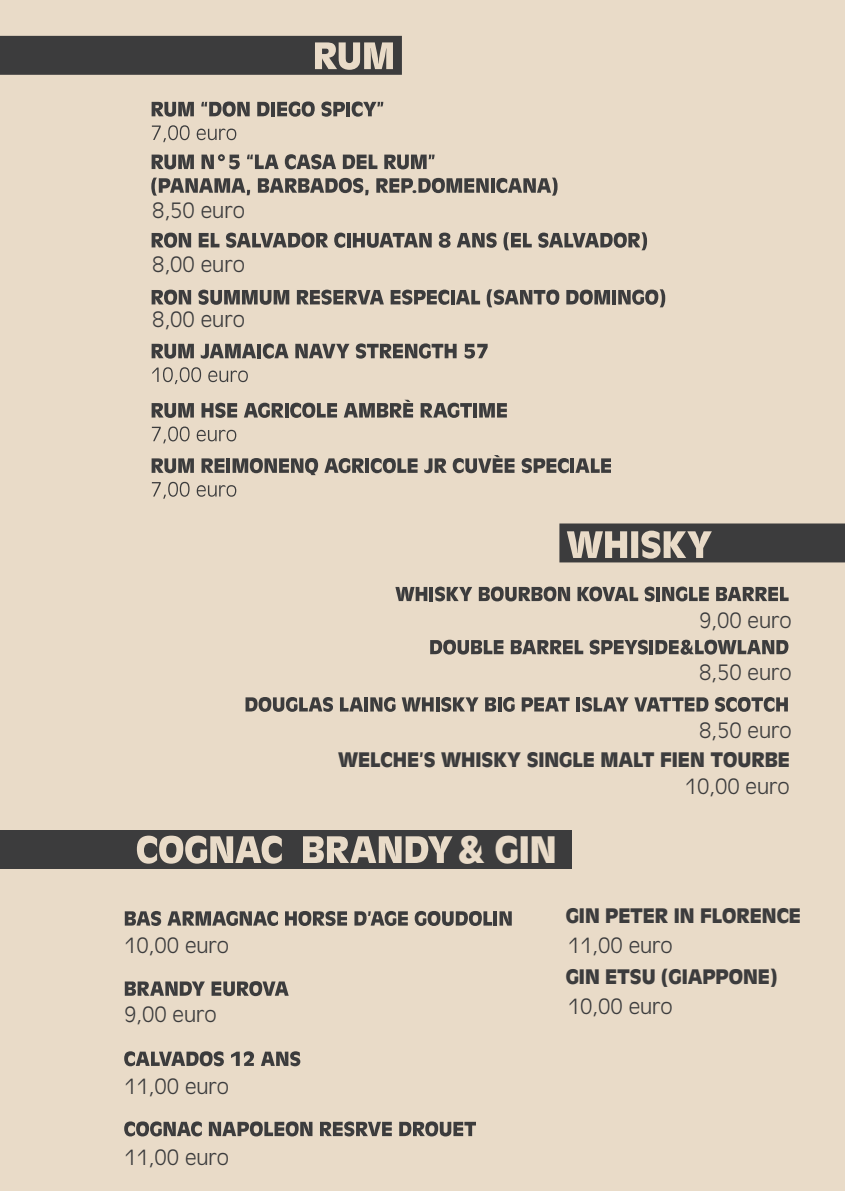
<style>
.page{position:relative;width:845px;height:1191px;background:#e9dbc8}
.page>*{position:absolute;margin:0;border:0;box-sizing:border-box;transform-origin:0 0}
.t1{font:700 40px "Antique Oli";color:#e9dbc8}
.t2{font:300 23.2px "Antique Oli";color:#3c3c3d}
.t3{font:700 22px "Antique Oli";color:#3c3c3d}
</style>
<div class="page">
<svg style="left:152px;top:102px;width:42px;height:15px"></svg>
<svg style="left:201px;top:101px;width:49px;height:16px"></svg>
<svg style="left:257px;top:102px;width:12px;height:14px"></svg>
<hr style="left:271px;top:102px;width:4px;height:14px;background:#3c3c3d">
<svg style="left:277px;top:101px;width:38px;height:16px"></svg>
<svg style="left:321px;top:101px;width:24px;height:16px"></svg>
<hr style="left:346px;top:102px;width:4px;height:14px;background:#3c3c3d">
<svg style="left:351px;top:101px;width:32px;height:16px"></svg>
<svg style="left:152px;top:125px;width:37px;height:17px"></svg>
<svg style="left:197px;top:129px;width:39px;height:11px"></svg>
<svg style="left:152px;top:155px;width:42px;height:14px"></svg>
<svg style="left:201px;top:154px;width:39px;height:15px"></svg>
<svg style="left:247px;top:155px;width:32px;height:14px"></svg>
<svg style="left:285px;top:154px;width:51px;height:15px"></svg>
<svg style="left:343px;top:155px;width:34px;height:14px"></svg>
<svg style="left:384px;top:155px;width:50px;height:14px"></svg>
<svg style="left:151px;top:178px;width:99px;height:18px"></svg>
<svg style="left:258px;top:178px;width:110px;height:17px"></svg>
<svg style="left:376px;top:178px;width:112px;height:15px"></svg>
<hr style="left:491px;top:178px;width:3px;height:15px;background:#3c3c3d">
<svg style="left:496px;top:178px;width:61px;height:18px"></svg>
<svg style="left:152px;top:233px;width:39px;height:15px"></svg>
<svg style="left:199px;top:233px;width:20px;height:14px"></svg>
<svg style="left:226px;top:233px;width:102px;height:15px"></svg>
<svg style="left:334px;top:233px;width:11px;height:15px"></svg>
<hr style="left:347px;top:233px;width:4px;height:14px;background:#3c3c3d">
<svg style="left:353px;top:233px;width:78px;height:15px"></svg>
<svg style="left:439px;top:233px;width:11px;height:15px"></svg>
<svg style="left:457px;top:233px;width:39px;height:15px"></svg>
<svg style="left:503px;top:232px;width:28px;height:18px"></svg>
<svg style="left:538px;top:232px;width:109px;height:18px"></svg>
<svg style="left:152px;top:290px;width:39px;height:15px"></svg>
<svg style="left:198px;top:290px;width:91px;height:15px"></svg>
<svg style="left:297px;top:290px;width:87px;height:15px"></svg>
<svg style="left:390px;top:290px;width:59px;height:15px"></svg>
<hr style="left:451px;top:290px;width:3px;height:14px;background:#3c3c3d">
<svg style="left:456px;top:290px;width:24px;height:14px"></svg>
<svg style="left:486px;top:289px;width:73px;height:18px"></svg>
<svg style="left:566px;top:290px;width:44px;height:15px"></svg>
<hr style="left:612px;top:290px;width:4px;height:14px;background:#3c3c3d">
<svg style="left:618px;top:289px;width:47px;height:18px"></svg>
<svg style="left:152px;top:344px;width:42px;height:15px"></svg>
<svg style="left:201px;top:344px;width:55px;height:15px"></svg>
<hr style="left:257px;top:344px;width:4px;height:14px;background:#3c3c3d">
<svg style="left:263px;top:343px;width:25px;height:16px"></svg>
<svg style="left:295px;top:344px;width:54px;height:14px"></svg>
<svg style="left:356px;top:343px;width:100px;height:16px"></svg>
<svg style="left:464px;top:344px;width:23px;height:15px"></svg>
<svg style="left:152px;top:367px;width:49px;height:17px"></svg>
<svg style="left:208px;top:370px;width:40px;height:12px"></svg>
<svg style="left:152px;top:403px;width:42px;height:15px"></svg>
<svg style="left:201px;top:403px;width:36px;height:15px"></svg>
<svg style="left:244px;top:403px;width:40px;height:15px"></svg>
<hr style="left:285px;top:403px;width:3px;height:14px;background:#3c3c3d">
<svg style="left:290px;top:403px;width:47px;height:15px"></svg>
<svg style="left:344px;top:400px;width:69px;height:17px"></svg>
<svg style="left:420px;top:403px;width:52px;height:15px"></svg>
<hr style="left:473px;top:403px;width:4px;height:14px;background:#3c3c3d">
<svg style="left:479px;top:403px;width:28px;height:14px"></svg>
<svg style="left:152px;top:426px;width:37px;height:17px"></svg>
<svg style="left:197px;top:430px;width:39px;height:11px"></svg>
<svg style="left:152px;top:482px;width:37px;height:17px"></svg>
<svg style="left:197px;top:485px;width:39px;height:12px"></svg>
<svg style="left:152px;top:458px;width:42px;height:15px"></svg>
<svg style="left:201px;top:458px;width:23px;height:15px"></svg>
<hr style="left:226px;top:458px;width:4px;height:15px;background:#3c3c3d">
<svg style="left:232px;top:458px;width:86px;height:17px"></svg>
<svg style="left:324px;top:458px;width:40px;height:15px"></svg>
<hr style="left:365px;top:458px;width:4px;height:15px;background:#3c3c3d">
<svg style="left:370px;top:458px;width:47px;height:15px"></svg>
<svg style="left:424px;top:458px;width:22px;height:15px"></svg>
<svg style="left:452px;top:455px;width:62px;height:18px"></svg>
<svg style="left:521px;top:458px;width:47px;height:15px"></svg>
<hr style="left:570px;top:458px;width:4px;height:15px;background:#3c3c3d">
<svg style="left:575px;top:458px;width:36px;height:15px"></svg>
<svg style="left:395px;top:587px;width:32px;height:14px"></svg>
<hr style="left:429px;top:587px;width:4px;height:14px;background:#3c3c3d">
<svg style="left:435px;top:586px;width:37px;height:15px"></svg>
<svg style="left:479px;top:586px;width:91px;height:15px"></svg>
<svg style="left:577px;top:586px;width:61px;height:15px"></svg>
<svg style="left:644px;top:586px;width:10px;height:15px"></svg>
<hr style="left:656px;top:587px;width:4px;height:14px;background:#3c3c3d">
<svg style="left:662px;top:586px;width:46px;height:15px"></svg>
<svg style="left:716px;top:587px;width:72px;height:14px"></svg>
<svg style="left:430px;top:639px;width:73px;height:15px"></svg>
<svg style="left:511px;top:640px;width:72px;height:14px"></svg>
<svg style="left:589px;top:639px;width:59px;height:15px"></svg>
<hr style="left:649px;top:640px;width:4px;height:14px;background:#3c3c3d">
<svg style="left:655px;top:639px;width:133px;height:15px"></svg>
<svg style="left:245px;top:697px;width:88px;height:15px"></svg>
<svg style="left:340px;top:697px;width:23px;height:14px"></svg>
<hr style="left:364px;top:697px;width:4px;height:14px;background:#3c3c3d">
<svg style="left:370px;top:697px;width:25px;height:15px"></svg>
<svg style="left:401px;top:697px;width:32px;height:14px"></svg>
<hr style="left:436px;top:697px;width:3px;height:14px;background:#3c3c3d">
<svg style="left:441px;top:697px;width:37px;height:15px"></svg>
<svg style="left:485px;top:697px;width:11px;height:14px"></svg>
<hr style="left:498px;top:697px;width:3px;height:14px;background:#3c3c3d">
<svg style="left:503px;top:697px;width:11px;height:15px"></svg>
<svg style="left:521px;top:697px;width:48px;height:14px"></svg>
<hr style="left:576px;top:697px;width:4px;height:14px;background:#3c3c3d">
<svg style="left:582px;top:697px;width:46px;height:15px"></svg>
<svg style="left:634px;top:697px;width:74px;height:14px"></svg>
<svg style="left:715px;top:697px;width:72px;height:15px"></svg>
<svg style="left:125px;top:911px;width:36px;height:15px"></svg>
<svg style="left:167px;top:911px;width:111px;height:15px"></svg>
<svg style="left:285px;top:911px;width:62px;height:15px"></svg>
<svg style="left:354px;top:911px;width:54px;height:15px"></svg>
<svg style="left:414px;top:911px;width:78px;height:15px"></svg>
<hr style="left:493px;top:911px;width:4px;height:14px;background:#3c3c3d">
<svg style="left:499px;top:911px;width:12px;height:14px"></svg>
<svg style="left:125px;top:981px;width:80px;height:14px"></svg>
<svg style="left:211px;top:981px;width:78px;height:15px"></svg>
<svg style="left:124px;top:1051px;width:100px;height:15px"></svg>
<svg style="left:231px;top:1051px;width:23px;height:15px"></svg>
<svg style="left:261px;top:1051px;width:39px;height:15px"></svg>
<svg style="left:124px;top:1121px;width:78px;height:15px"></svg>
<svg style="left:209px;top:1121px;width:103px;height:15px"></svg>
<svg style="left:320px;top:1121px;width:72px;height:15px"></svg>
<svg style="left:399px;top:1121px;width:77px;height:15px"></svg>
<svg style="left:0;top:36px;width:402px;height:39px"></svg>
<svg style="left:559px;top:523px;width:286px;height:39px"></svg>
<div style="left:0;top:830px;width:572px;height:39px;background:#3c3c3d"></div>
<svg style="left:137px;top:835px;width:145px;height:28px"></svg>
<svg style="left:303px;top:836px;width:149px;height:27px"></svg>
<p class="t2" style="left:152px;top:198px;width:94px">8,50 euro</p>
<p class="t2" style="left:152px;top:252px;width:94px">8,00 euro</p>
<p class="t2" style="left:152px;top:307px;width:94px">8,00 euro</p>
<p class="t2" style="left:699px;top:608px;width:94px">9,00 euro</p>
<p class="t2" style="left:699px;top:660px;width:94px">8,50 euro</p>
<p class="t2" style="left:699px;top:718px;width:94px">8,50 euro</p>
<p class="t2" style="left:684px;top:773px;width:106px">10,00 euro</p>
<p class="t3" style="left:338px;top:747px;width:453px">WELCHE’S WHISKY SINGLE MALT FIEN TOURBE</p>
<h1 class="t1" style="left:457px;top:827px;width:101px">&amp; GIN</h1>
<p class="t3" style="left:565px;top:903px;width:237px">GIN PETER IN FLORENCE</p>
<p class="t2" style="left:124px;top:932px;width:106px">10,00 euro</p>
<p class="t2" style="left:568px;top:932px;width:106px">11,00 euro</p>
<p class="t2" style="left:124px;top:1001px;width:94px">9,00 euro</p>
<p class="t2" style="left:124px;top:1074px;width:106px">11,00 euro</p>
<p class="t2" style="left:124px;top:1145px;width:106px">11,00 euro</p>
<p class="t3" style="left:565px;top:964px;width:213px">GIN ETSU (GIAPPONE)</p>
<p class="t2" style="left:568px;top:994px;width:106px">10,00 euro</p>
</div>
